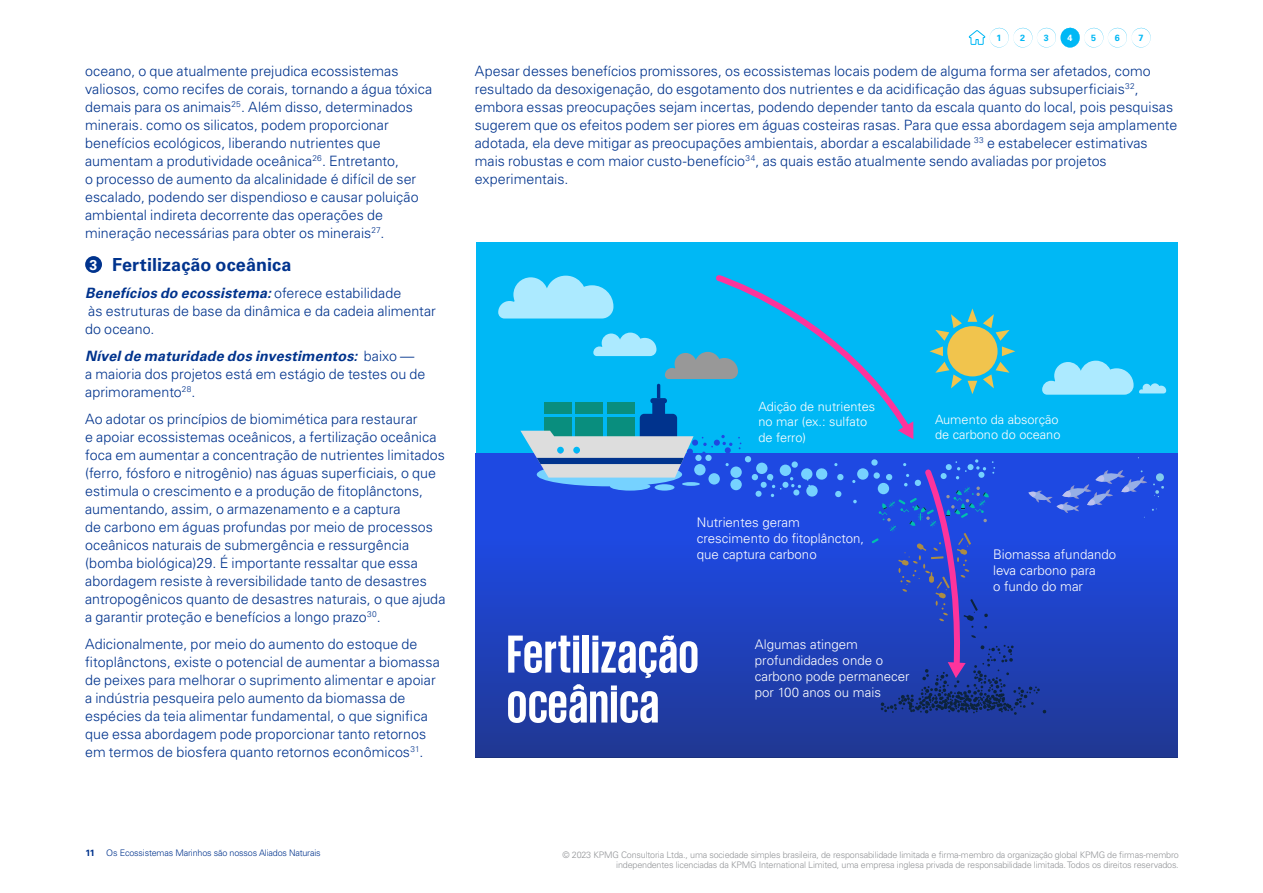
<style>
.page{position:relative;width:1263px;height:893px;background:#fff}
.page>*{position:absolute;margin:0;border:0;box-sizing:border-box;transform-origin:0 0}
.t1{font:700 54.6px/49.9px "KPMG";letter-spacing:.01em;color:#fff}
.t2{font:700 18px "Univers LT Std";letter-spacing:.005em;color:#00338d}
.t3{font:300 14.25px/18px "Univers LT Std";color:#00338d}
.t4{font:300 13.2px/15.9px "Univers LT Std";color:#fff}
.t5{font:300 12.75px/15.3px "Univers LT Std";color:#fff}
.t6{font:300 9px/10.5px "Univers LT Std";letter-spacing:-.02em;color:#939598;text-align:right}
.t7{font:300 9px "Univers LT Std";letter-spacing:-.02em;color:#00338d}
.t8{font:700 9px "Univers LT Std";color:#00b8f5}
.t9{font:700 9px "Univers LT Std";color:#00338d}
.t10{font:700 9px "Univers LT Std";color:#fff}
.s1{font-size:14.25px;color:#fff}
.s2{font-weight:700;font-style:italic}
</style>
<div class="page">
<div style="left:85px;top:256px;width:17px;height:17px;background:#00338d;border-radius:50%"></div>
<div style="left:476px;top:242px;width:701px;height:516px;background:#00b8f5"></div>
<div style="left:476px;top:453px;width:701px;height:305px;background:linear-gradient(to bottom,#1e4df2,#203997)"></div>
<svg style="left:498px;top:275px;width:668px;height:440px"></svg>
<svg style="left:968px;top:27px;width:183px;height:21px"></svg>
<p class="t3" style="left:85px;top:62px;width:349px">oceano, o que atualmente prejudica ecossistemas valiosos, como recifes de corais, tornando a água tóxica demais para os animais<sup>25</sup>. Além disso, determinados minerais. como os silicatos, podem proporcionar benefícios ecológicos, liberando nutrientes que aumentam a produtividade oceânica<sup>26</sup>. Entretanto,<br>o processo de aumento da alcalinidade é difícil de ser escalado, podendo ser dispendioso e causar poluição ambiental indireta decorrente das operações de mineração necessárias para obter os minerais<sup>27</sup>.</p>
<p class="t2" style="left:90px;top:254px;width:203px"><span class="s1">3</span> Fertilização oceânica</p>
<p class="t3" style="left:85px;top:284px;width:352px"><span class="s2">Benefícios do ecossistema:</span> oferece estabilidade<br>às estruturas de base da dinâmica e da cadeia alimentar do oceano.</p>
<p class="t3" style="left:85px;top:347px;width:342px"><span class="s2">Nível de maturidade dos investimentos:</span> baixo —<br>a maioria dos projetos está em estágio de testes ou de aprimoramento<sup>28</sup>.</p>
<p class="t3" style="left:85px;top:410px;width:362px">Ao adotar os princípios de biomimética para restaurar<br>e apoiar ecossistemas oceânicos, a fertilização oceânica foca em aumentar a concentração de nutrientes limitados (ferro, fósforo e nitrogênio) nas águas superficiais, o que estimula o crescimento e a produção de fitoplânctons, aumentando, assim, o armazenamento e a captura<br>de carbono em águas profundas por meio de processos oceânicos naturais de submergência e ressurgência (bomba biológica)29. É importante ressaltar que essa abordagem resiste à reversibilidade tanto de desastres antropogênicos quanto de desastres naturais, o que ajuda a garantir proteção e benefícios a longo prazo<sup>30</sup>.</p>
<p class="t3" style="left:85px;top:635px;width:356px">Adicionalmente, por meio do aumento do estoque de fitoplânctons, existe o potencial de aumentar a biomassa de peixes para melhorar o suprimento alimentar e apoiar a indústria pesqueira pelo aumento da biomassa de espécies da teia alimentar fundamental, o que significa que essa abordagem pode proporcionar tanto retornos em termos de biosfera quanto retornos econômicos<sup>31</sup>.</p>
<p class="t8" style="left:996px;top:33px;width:7px">1</p>
<p class="t8" style="left:1020px;top:33px;width:7px">2</p>
<p class="t8" style="left:1044px;top:33px;width:7px">3</p>
<p class="t10" style="left:1067px;top:33px;width:7px">4</p>
<p class="t8" style="left:1091px;top:33px;width:7px">5</p>
<p class="t8" style="left:1115px;top:33px;width:7px">6</p>
<p class="t8" style="left:1138px;top:33px;width:7px">7</p>
<p class="t3" style="left:475px;top:62px;width:704px">Apesar desses benefícios promissores, os ecossistemas locais podem de alguma forma ser afetados, como resultado da desoxigenação, do esgotamento dos nutrientes e da acidificação das águas subsuperficiais<sup>32</sup>, embora essas preocupações sejam incertas, podendo depender tanto da escala quanto do local, pois pesquisas sugerem que os efeitos podem ser piores em águas costeiras rasas. Para que essa abordagem seja amplamente adotada, ela deve mitigar as preocupações ambientais, abordar a escalabilidade <sup>33</sup> e estabelecer estimativas mais robustas e com maior custo-benefício<sup>34</sup>, as quais estão atualmente sendo avaliadas por projetos experimentais.</p>
<p class="t5" style="left:758px;top:399px;width:118px">Adição de nutrientes no mar (ex.: sulfato de ferro)</p>
<p class="t5" style="left:935px;top:412px;width:127px">Aumento da absorção de carbono do oceano</p>
<p class="t4" style="left:697px;top:514px;width:169px">Nutrientes geram crescimento do fitoplâncton, que captura carbono</p>
<h1 class="t1" style="left:507px;top:627px;width:194px">Fertilização oceânica</h1>
<p class="t4" style="left:755px;top:637px;width:156px">Algumas atingem profundidades onde o carbono pode permanecer por 100 anos ou mais</p>
<p class="t4" style="left:993px;top:546px;width:125px">Biomassa afundando leva carbono para<br>o fundo do mar</p>
<p class="t9" style="left:86px;top:848px;width:11px">11</p>
<p class="t7" style="left:106px;top:848px;width:216px">Os Ecossistemas Marinhos são nossos Aliados Naturais</p>
<p class="t6" style="left:562px;top:849px;width:618px">© 2023 KPMG Consultoria Ltda., uma sociedade simples brasileira, de responsabilidade limitada e firma-membro da organização global KPMG de firmas-membro independentes licenciadas da KPMG International Limited, uma empresa inglesa privada de responsabilidade limitada. Todos os direitos reservados.</p>
</div>
